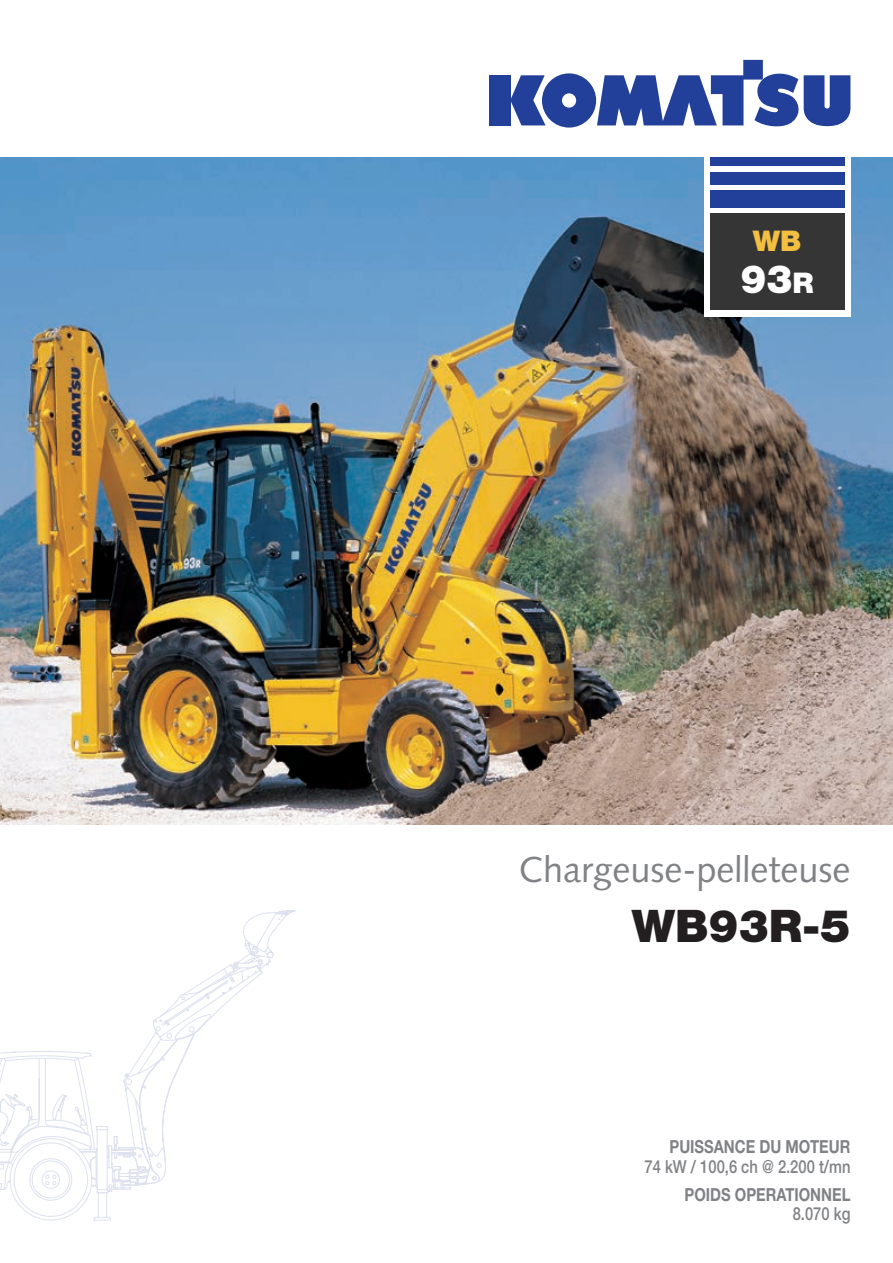
<style>
.page{position:relative;width:893px;height:1263px;background:#fff}
.page>*{position:absolute;margin:0;border:0;box-sizing:border-box;transform-origin:0 0}
.t1{font:900 45px "Helvetica Neue LT Pro";color:#231f20}
.t2{font:900 39px "Helvetica Neue LT Pro";color:#fff}
.t3{font:36px "Syntax LTCE";color:#808285}
.t4{font:900 28.5px "Helvetica Neue LT Pro";color:#f3bf40}
.t5{font:700 18px "Helvetica Neue LT Pro";color:#808285;scale:.82 1}
.t6{font:500 18px "Helvetica Neue LT Pro";color:#808285;scale:.82 1}
.s1{font-size:28.5px}
</style>
<div class="page">
<div style="left:489px;top:75px;width:21px;height:50px;background:#223f99"></div>
<svg style="left:510px;top:60px;width:340px;height:68px"></svg>
<img style="left:0;top:157px;width:893px;height:668px">
<div style="left:704px;top:153px;width:146px;height:163px;background:#fff"></div>
<div style="left:710px;top:213px;width:134px;height:97px;background:#363536"></div>
<div style="left:710px;top:190px;width:134px;height:17px;background:#223f99"></div>
<div style="left:710px;top:172px;width:134px;height:13px;background:#223f99"></div>
<div style="left:710px;top:157px;width:134px;height:9px;background:#223f99"></div>
<svg style="left:0;top:910px;width:296px;height:310px"></svg>
<div style="left:14px;top:1142px;width:74px;height:75px;border:1px solid #223f99;border-radius:50%"></div>
<h3 class="t4" style="left:753px;top:224px;width:50px">WB</h3>
<h2 class="t2" style="left:740px;top:256px;width:75px">93<span class="s1">R</span></h2>
<h3 class="t3" style="left:519px;top:848px;width:333px">Chargeuse-pelleteuse</h3>
<h1 class="t1" style="left:632px;top:899px;width:220px">WB93R-5</h1>
<p class="t5" style="left:669px;top:1136px;width:222px">PUISSANCE DU MOTEUR</p>
<p class="t6" style="left:644px;top:1156px;width:253px">74 kW / 100,6 ch @ 2.200 t/mn</p>
<p class="t5" style="left:684px;top:1183px;width:204px">POIDS OPERATIONNEL</p>
<p class="t6" style="left:793px;top:1203px;width:72px">8.070 kg</p>
</div>
